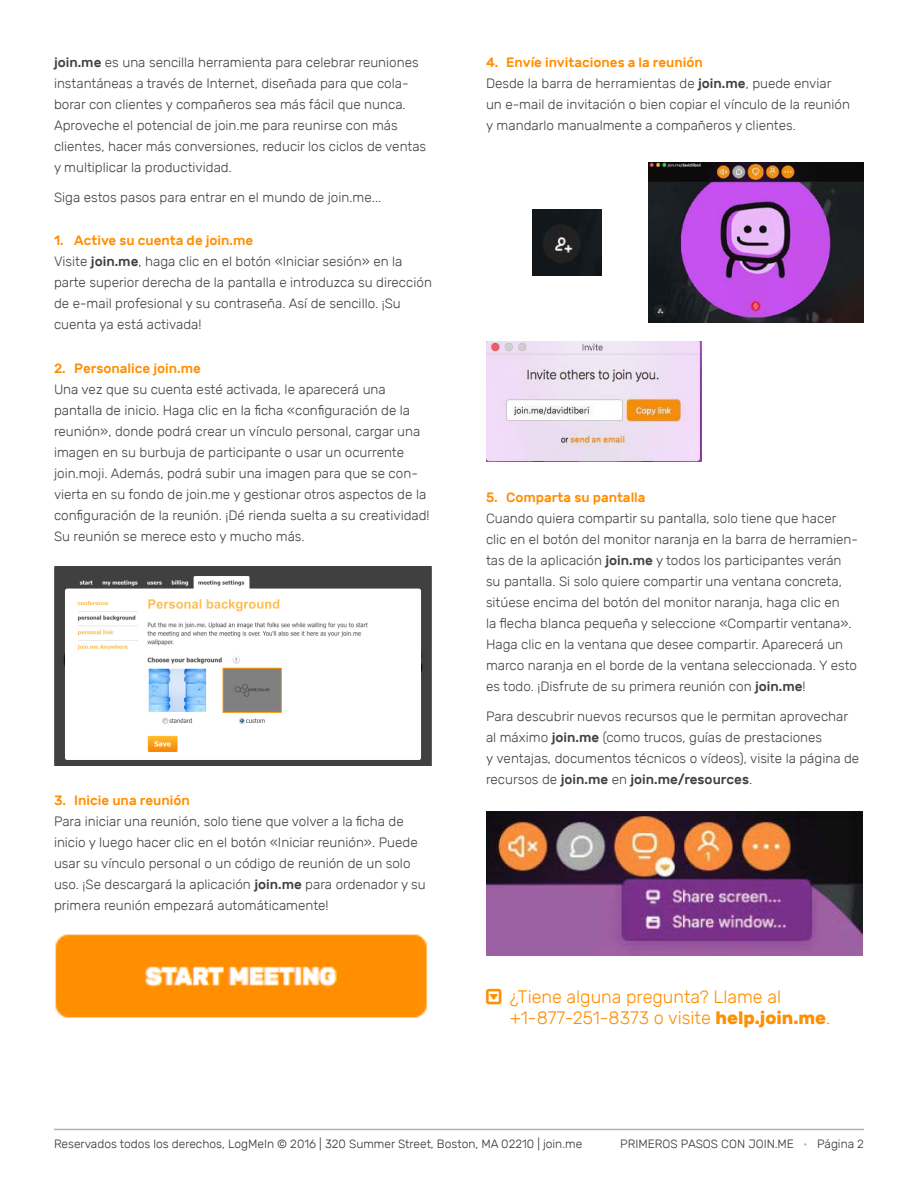
<style>
.page{position:relative;width:918px;height:1188px;background:#fff}
.page>*{position:absolute;margin:0;border:0;box-sizing:border-box;transform-origin:0 0}
.t1{font:300 18px/21px "Rubik";color:#ff8e00}
.t2{font:300 13.5px/21px "Rubik";color:#414042}
.t3{font:500 13.5px "Rubik";color:#ff8e00}
.t4{font:300 12px "Rubik";color:#333}
.s1{font-weight:500}
.s2{font-weight:500;color:#ff8e00}
.s3{font-weight:700}
.s4{color:#b3b3b3}
</style>
<div class="page">
<img style="left:54px;top:567px;width:378px;height:199px">
<img style="left:55px;top:934px;width:373px;height:84px">
<img style="left:533px;top:210px;width:69px;height:65px">
<img style="left:486px;top:341px;width:216px;height:121px">
<img style="left:648px;top:162px;width:216px;height:161px">
<hr style="left:54px;top:1129px;width:810px;height:1px;background:#b3b3b3">
<img style="left:486px;top:810px;width:378px;height:146px">
<p class="t2" style="left:54px;top:52px;width:374px"><span class="s1">join.me</span> es una sencilla herramienta para celebrar reuniones instantáneas a través de Internet, diseñada para que cola&shy;borar con clientes y compañeros sea más fácil que nunca.<br>Aproveche el potencial de join.me para reunirse con más clientes, hacer más conversiones, reducir los ciclos de ventas y multiplicar la productividad.</p>
<p class="t2" style="left:54px;top:187px;width:329px">Siga estos pasos para entrar en el mundo de join.me...</p>
<p class="t2" style="left:54px;top:230px;width:379px"><span class="s2">1. Active su cuenta de join.me<br></span>Visite <span class="s1">join.me</span>, haga clic en el botón «Iniciar sesión» en la parte superior derecha de la pantalla e introduzca su dirección de e-mail profesional y su contraseña. Así de sencillo. ¡Su cuenta ya está activada!</p>
<p class="t3" style="left:54px;top:360px;width:148px">2. Personalice join.me</p>
<p class="t2" style="left:54px;top:379px;width:377px">Una vez que su cuenta esté activada, le aparecerá una pantalla de inicio. Haga clic en la ficha «configuración de la reunión», donde podrá crear un vínculo personal, cargar una imagen en su burbuja de participante o usar un ocurrente join.moji. Además, podrá subir una imagen para que se con&shy;vierta en su fondo de join.me y gestionar otros aspectos de la configuración de la reunión. ¡Dé rienda suelta a su creatividad!<br>Su reunión se merece esto y mucho más.</p>
<p class="t3" style="left:54px;top:792px;width:137px">3. Inicie una reunión</p>
<p class="t2" style="left:54px;top:811px;width:373px">Para iniciar una reunión, solo tiene que volver a la ficha de inicio y luego hacer clic en el botón «Iniciar reunión». Puede usar su vínculo personal o un código de reunión de un solo uso. ¡Se descargará la aplicación <span class="s1">join.me</span> para ordenador y su primera reunión empezará automáticamente!</p>
<p class="t2" style="left:486px;top:52px;width:365px"><span class="s2">4. Envíe invitaciones a la reunión<br></span>Desde la barra de herramientas de <span class="s1">join.me</span>, puede enviar un e-mail de invitación o bien copiar el vínculo de la reunión y mandarlo manualmente a compañeros y clientes.</p>
<p class="t3" style="left:486px;top:489px;width:161px">5. Comparta su pantalla</p>
<p class="t2" style="left:486px;top:508px;width:373px">Cuando quiera compartir su pantalla, solo tiene que hacer clic en el botón del monitor naranja en la barra de herramien&shy;tas de la aplicación <span class="s1">join.me</span> y todos los participantes verán su pantalla. Si solo quiere compartir una ventana concreta, sitúese encima del botón del monitor naranja, haga clic en<br>la flecha blanca pequeña y seleccione «Compartir ventana».<br>Haga clic en la ventana que desee compartir. Aparecerá un marco naranja en el borde de la ventana seleccionada. Y esto es todo. ¡Disfrute de su primera reunión con <span class="s1">join.me</span>!</p>
<p class="t2" style="left:486px;top:706px;width:375px">Para descubrir nuevos recursos que le permitan aprovechar al máximo <span class="s1">join.me</span> (como trucos, guías de prestaciones<br>y ventajas, documentos técnicos o vídeos), visite la página de recursos de <span class="s1">join.me</span> en <span class="s1">join.me/resources</span>.</p>
<h1 class="t1" style="left:510px;top:986px;width:322px">¿Tiene alguna pregunta? Llame al +1-877-251-8373 o visite <span class="s3">help.join.me</span>.</h1>
<p class="t4" style="left:54px;top:1137px;width:530px">Reservados todos los derechos, LogMeIn © 2016 | 320 Summer Street, Boston, MA 02210 | join.me</p>
<p class="t4" style="left:620px;top:1137px;width:245px">PRIMEROS PASOS CON JOIN.ME <span class="s4">•</span> Página 2</p>
</div>
